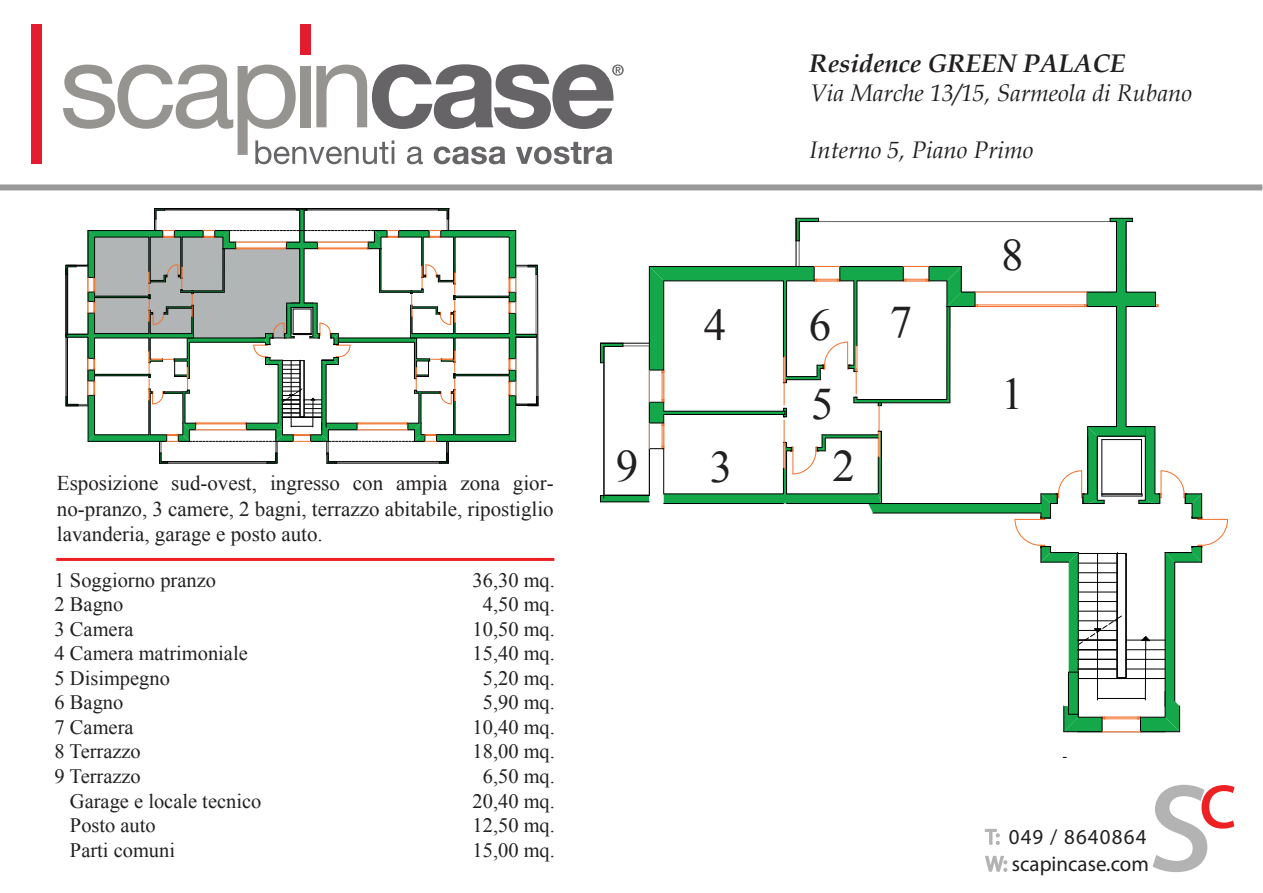
<style>
.page{position:relative;width:1263px;height:893px;background:#fff}
.page>*{position:absolute;margin:0;border:0;box-sizing:border-box;transform-origin:0 0}
.t1{font:45px "Times New Roman";color:#221f1f}
.t2{font:italic 700 25.5px "Book Antiqua";color:#221f1f}
.t3{font:italic 24px "Book Antiqua";color:#221f1f}
.t4{font:21.3px/27px "Myriad Pro";color:#221f1f}
.t5{font:21px/25.2px "Times New Roman";color:#221f1f;text-align:justify}
.t6{font:20.4px "Times New Roman";color:#221f1f}
.s1{color:#b3b3b4}
</style>
<div class="page">
<svg style="left:984px;top:828px;width:16px;height:17px"></svg>
<svg style="left:985px;top:855px;width:22px;height:17px"></svg>
<svg style="left:1152px;top:785px;width:82px;height:87px"></svg>
<div style="left:0;top:184px;width:1262px;height:6px;background:#999"></div>
<div style="left:301px;top:24px;width:10px;height:31px;background:#e41c2f"></div>
<div style="left:31px;top:24px;width:11px;height:140px;background:#e41c2f"></div>
<svg style="left:63px;top:64px;width:561px;height:100px"></svg>
<hr style="left:56px;top:558px;width:498px;height:3px;background:#ed1f23">
<svg style="left:65px;top:208px;width:474px;height:256px"></svg>
<hr style="left:604px;top:363px;width:1px;height:132px;background:#616566">
<hr style="left:604px;top:346px;width:45px;height:1px;background:#616566">
<svg style="left:600px;top:344px;width:24px;height:19px"></svg>
<div style="left:600px;top:495px;width:49px;height:7px;background:#14a84a"></div>
<hr style="left:600px;top:495px;width:49px;height:1px;background:#000">
<hr style="left:600px;top:502px;width:49px;height:1px;background:#000">
<hr style="left:603px;top:363px;width:1px;height:135px;background:#000">
<hr style="left:600px;top:343px;width:49px;height:1px;background:#000">
<svg style="left:649px;top:218px;width:579px;height:514px"></svg>
<div style="left:1068px;top:672px;width:10px;height:42px;background:#14a84a;border:1px solid #000"></div>
<p class="t5" style="left:57px;top:473px;width:498px">Esposizione sud-ovest, ingresso con ampia zona gior&shy;no-pranzo, 3 camere, 2 bagni, terrazzo abitabile, ripostiglio lavanderia, garage e posto auto.</p>
<p class="t6" style="left:55px;top:572px;width:163px">1 Soggiorno pranzo</p>
<p class="t6" style="left:472px;top:572px;width:84px">36,30 mq.</p>
<p class="t6" style="left:55px;top:597px;width:70px">2 Bagno</p>
<p class="t6" style="left:483px;top:597px;width:74px">4,50 mq.</p>
<p class="t6" style="left:55px;top:622px;width:80px">3 Camera</p>
<p class="t6" style="left:472px;top:622px;width:84px">10,50 mq.</p>
<p class="t6" style="left:55px;top:646px;width:195px">4 Camera matrimoniale</p>
<p class="t6" style="left:472px;top:646px;width:84px">15,40 mq.</p>
<p class="t6" style="left:55px;top:671px;width:117px">5 Disimpegno</p>
<p class="t6" style="left:483px;top:671px;width:74px">5,20 mq.</p>
<p class="t6" style="left:55px;top:695px;width:70px">6 Bagno</p>
<p class="t6" style="left:483px;top:695px;width:74px">5,90 mq.</p>
<p class="t6" style="left:55px;top:720px;width:80px">7 Camera</p>
<p class="t6" style="left:472px;top:720px;width:84px">10,40 mq.</p>
<p class="t6" style="left:55px;top:744px;width:88px">8 Terrazzo</p>
<p class="t6" style="left:472px;top:744px;width:84px">18,00 mq.</p>
<p class="t6" style="left:55px;top:769px;width:88px">9 Terrazzo</p>
<p class="t6" style="left:483px;top:769px;width:74px">6,50 mq.</p>
<p class="t6" style="left:70px;top:793px;width:193px">Garage e locale tecnico</p>
<p class="t6" style="left:472px;top:793px;width:84px">20,40 mq.</p>
<p class="t6" style="left:70px;top:818px;width:87px">Posto auto</p>
<p class="t6" style="left:472px;top:818px;width:84px">12,50 mq.</p>
<p class="t6" style="left:70px;top:842px;width:107px">Parti comuni</p>
<p class="t6" style="left:472px;top:842px;width:84px">15,00 mq.</p>
<h1 class="t1" style="left:616px;top:450px;width:24px">9</h1>
<p class="t2" style="left:809px;top:48px;width:318px">Residence GREEN PALACE</p>
<p class="t3" style="left:809px;top:83px;width:384px">Via Marche 13/15, Sarmeola di Rubano</p>
<p class="t3" style="left:809px;top:141px;width:225px">Interno 5, Piano Primo</p>
<h1 class="t1" style="left:704px;top:309px;width:24px">4</h1>
<h1 class="t1" style="left:809px;top:309px;width:24px">6</h1>
<h1 class="t1" style="left:890px;top:306px;width:24px">7</h1>
<h1 class="t1" style="left:811px;top:387px;width:24px">5</h1>
<h1 class="t1" style="left:710px;top:451px;width:24px">3</h1>
<h1 class="t1" style="left:832px;top:450px;width:24px">2</h1>
<h1 class="t1" style="left:1001px;top:239px;width:24px">8</h1>
<h1 class="t1" style="left:1001px;top:378px;width:24px">1</h1>
<p class="t4" style="left:985px;top:825px;width:165px"><span class="s1">T:</span> 049 / 8640864<br><span class="s1">W:</span> scapincase.com</p>
</div>
